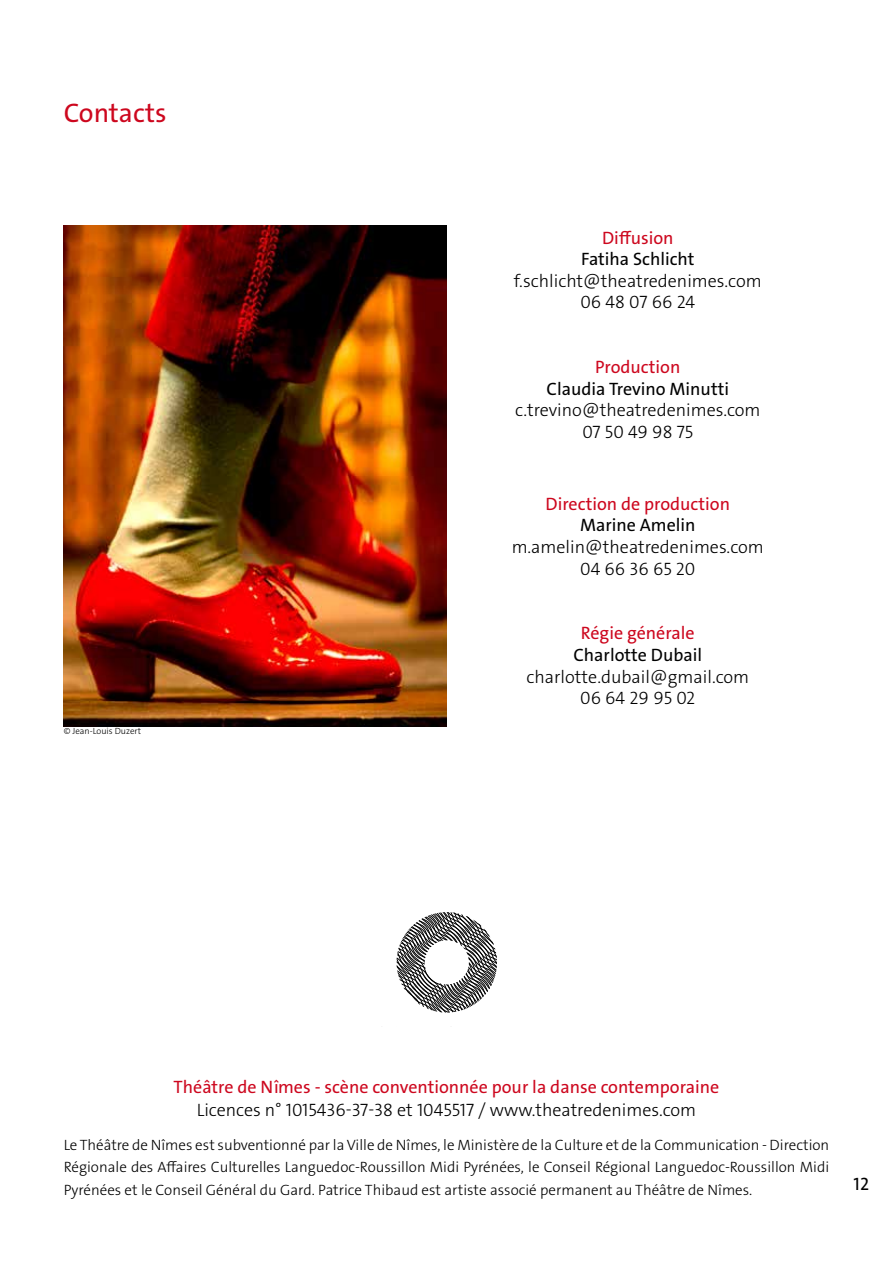
<style>
.page{position:relative;width:893px;height:1263px;background:#fff}
.page>*{position:absolute;margin:0;border:0;box-sizing:border-box;transform-origin:0 0}
.t1{font:27px "The Sans Os F";color:#cd071e}
.t2{font:300 18px/21.6px "The Sans Os F";color:#000;text-align:center}
.t3{font:18px "The Sans Os F";color:#cd071e}
.t4{font:18px "The Sans Os F";color:#000}
.t5{font:300 15px/22.5px "The Sans Os F";color:#000;text-align:justify}
.t6{font:300 9px "The Sans Os F";color:#000}
</style>
<div class="page">
<img style="left:64px;top:225px;width:382px;height:501px">
<svg style="left:397px;top:912px;width:100px;height:100px"></svg>
<h1 class="t1" style="left:64px;top:95px;width:104px">Contacts</h1>
<p class="t6" style="left:64px;top:725px;width:79px">© Jean-Louis Duzert</p>
<p class="t3" style="left:602px;top:226px;width:73px">Diffusion</p>
<p class="t4" style="left:581px;top:248px;width:115px">Fatiha Schlicht</p>
<p class="t2" style="left:514px;top:270px;width:249px">f.schlicht@theatredenimes.com<br>06 48 07 66 24</p>
<p class="t3" style="left:595px;top:356px;width:87px">Production</p>
<p class="t4" style="left:547px;top:377px;width:184px">Claudia Trevino Minutti</p>
<p class="t2" style="left:515px;top:400px;width:247px">c.trevino@theatredenimes.com<br>07 50 49 98 75</p>
<p class="t3" style="left:545px;top:492px;width:186px">Direction de production</p>
<p class="t4" style="left:580px;top:514px;width:117px">Marine Amelin</p>
<p class="t2" style="left:512px;top:536px;width:253px">m.amelin@theatredenimes.com<br>04 66 36 65 20</p>
<p class="t3" style="left:581px;top:622px;width:115px">Régie générale</p>
<p class="t4" style="left:573px;top:643px;width:130px">Charlotte Dubail</p>
<p class="t2" style="left:526px;top:666px;width:224px">charlotte.dubail@gmail.com<br>06 64 29 95 02</p>
<p class="t3" style="left:174px;top:1075px;width:547px">Théâtre de Nîmes - scène conventionnée pour la danse contemporaine</p>
<p class="t2" style="left:197px;top:1099px;width:501px">Licences n° 1015436-37-38 et 1045517 / www.theatredenimes.com</p>
<p class="t5" style="left:64px;top:1133px;width:767px">Le Théâtre de Nîmes est subventionné par la Ville de Nîmes, le Ministère de la Culture et de la Communication - Direction Régionale des Affaires Culturelles Languedoc-Roussillon Midi Pyrénées, le Conseil Régional Languedoc-Roussillon Midi Pyrénées et le Conseil Général du Gard. Patrice Thibaud est artiste associé permanent au Théâtre de Nîmes.</p>
<p class="t4" style="left:854px;top:1172px;width:17px">12</p>
</div>
